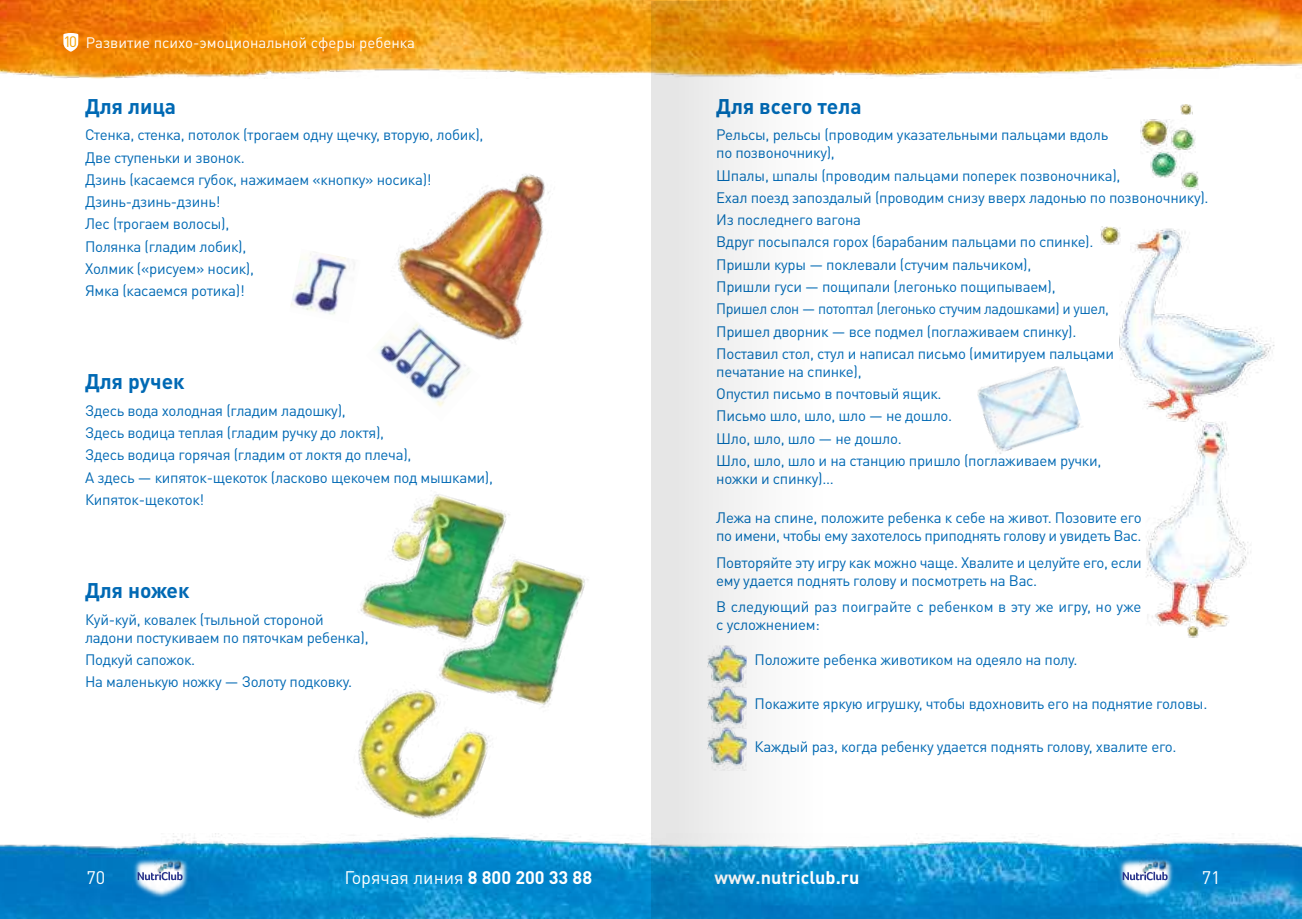
<style>
.page{position:relative;width:1302px;height:919px;background:#fff}
.page>*{position:absolute;margin:0;border:0;box-sizing:border-box;transform-origin:0 0}
.t1{font:700 21px "DIN Pro";color:#0069b4}
.t2{font:18px "DIN Pro";color:#fff}
.t3{font:700 18px "DIN Pro";color:#fff}
.t4{font:15px/22.2px "DIN Pro";letter-spacing:-.02em;color:#0069b4}
.t5{font:15px "DIN Pro";color:#fff}
.s1{color:#f6a200}
.s2{font-weight:700}
</style>
<div class="page">
<img style="left:0;top:833px;width:1301px;height:85px">
<img style="left:1117px;top:857px;width:57px;height:41px">
<img style="left:1139px;top:858px;width:31px;height:16px">
<svg style="left:1122px;top:871px;width:45px;height:9px"></svg>
<img style="left:132px;top:857px;width:57px;height:41px">
<img style="left:155px;top:858px;width:31px;height:16px">
<svg style="left:138px;top:871px;width:44px;height:9px"></svg>
<img style="left:0;top:0;width:1301px;height:78px">
<img style="left:1119px;top:228px;width:156px;height:193px">
<svg style="left:63px;top:33px;width:15px;height:19px"></svg>
<img style="left:977px;top:366px;width:106px;height:88px">
<img style="left:1146px;top:421px;width:103px;height:210px">
<img style="left:1140px;top:119px;width:54px;height:59px">
<img style="left:1180px;top:172px;width:18px;height:17px">
<svg style="left:1180px;top:105px;width:11px;height:10px"></svg>
<svg style="left:1186px;top:626px;width:12px;height:11px"></svg>
<img style="left:1100px;top:227px;width:19px;height:17px">
<img style="left:340px;top:689px;width:165px;height:146px">
<img style="left:360px;top:494px;width:150px;height:136px">
<img style="left:433px;top:542px;width:155px;height:178px">
<img style="left:396px;top:174px;width:153px;height:169px">
<img style="left:291px;top:252px;width:64px;height:63px">
<img style="left:378px;top:310px;width:102px;height:97px">
<svg style="left:651px;top:1px;width:199px;height:917px"></svg>
<p class="t5" style="left:64px;top:32px;width:353px"><span class="s1">10</span> Развитие психо-эмоциональной сферы ребенка</p>
<h1 class="t1" style="left:85px;top:92px;width:92px">Для лица</h1>
<p class="t4" style="left:85px;top:123px;width:400px">Стенка, стенка, потолок (трогаем одну щечку, вторую, лобик),<br>Две ступеньки и звонок.<br>Дзинь (касаемся губок, нажимаем «кнопку» носика)!<br>Дзинь-дзинь-дзинь!<br>Лес (трогаем волосы),<br>Полянка (гладим лобик),<br>Холмик («рисуем» носик),<br>Ямка (касаемся ротика)!</p>
<h1 class="t1" style="left:85px;top:367px;width:101px">Для ручек</h1>
<p class="t4" style="left:85px;top:399px;width:409px">Здесь вода холодная (гладим ладошку),<br>Здесь водица теплая (гладим ручку до локтя),<br>Здесь водица горячая (гладим от локтя до плеча),<br>А здесь — кипяток-щекоток (ласково щекочем под мышками), Кипяток-щекоток!</p>
<h1 class="t1" style="left:85px;top:576px;width:106px">Для ножек</h1>
<p class="t4" style="left:85px;top:609px;width:285px;line-height:18px">Куй-куй, ковалек (тыльной стороной ладони постукиваем по пяточкам ребенка),</p>
<p class="t4" style="left:85px;top:647px;width:268px">Подкуй сапожок.<br>На маленькую ножку — Золоту подковку.</p>
<h1 class="t1" style="left:716px;top:92px;width:147px">Для всего тела</h1>
<p class="t4" style="left:716px;top:125px;width:393px;line-height:18px">Рельсы, рельсы (проводим указательными пальцами вдоль по позвоночнику),</p>
<p class="t4" style="left:716px;top:163px;width:494px">Шпалы, шпалы (проводим пальцами поперек позвоночника),<br>Ехал поезд запоздалый (проводим снизу вверх ладонью по позвоночнику).<br>Из последнего вагона<br>Вдруг посыпался горох (барабаним пальцами по спинке).<br>Пришли куры — поклевали (стучим пальчиком),<br>Пришли гуси — пощипали (легонько пощипываем),<br>Пришел слон — потоптал (легонько стучим ладошками) и ушел,<br>Пришел дворник — все подмел (поглаживаем спинку).<br>Поставил стол, стул и написал письмо (имитируем пальцами</p>
<p class="t4" style="left:716px;top:359px;width:386px">печатание на спинке),<br>Опустил письмо в почтовый ящик.<br>Письмо шло, шло, шло — не дошло.<br>Шло, шло, шло — не дошло.<br>Шло, шло, шло и на станцию пришло (поглаживаем ручки,</p>
<p class="t4" style="left:716px;top:466px;width:119px">ножки и спинку)…</p>
<p class="t4" style="left:716px;top:508px;width:427px;line-height:18px">Лежа на спине, положите ребенка к себе на живот. Позовите его по имени, чтобы ему захотелось приподнять голову и увидеть Вас.</p>
<p class="t4" style="left:716px;top:552px;width:427px;line-height:18px">Повторяйте эту игру как можно чаще. Хвалите и целуйте его, если ему удается поднять голову и посмотреть на Вас.</p>
<p class="t4" style="left:716px;top:597px;width:427px;line-height:18px">В следующий раз поиграйте с ребенком в эту же игру, но уже с усложнением:</p>
<p class="t4" style="left:754px;top:648px;width:324px">Положите ребенка животиком на одеяло на полу.</p>
<p class="t4" style="left:754px;top:691px;width:454px">Покажите яркую игрушку, чтобы вдохновить его на поднятие головы.</p>
<p class="t4" style="left:754px;top:735px;width:423px">Каждый раз, когда ребенку удается поднять голову, хвалите его.</p>
<p class="t2" style="left:86px;top:865px;width:20px">70</p>
<p class="t2" style="left:344px;top:865px;width:249px">Горячая линия <span class="s2">8 800 200 33 88</span></p>
<p class="t3" style="left:714px;top:865px;width:146px">www.nutriclub.ru</p>
<p class="t2" style="left:1201px;top:865px;width:20px">71</p>
</div>
